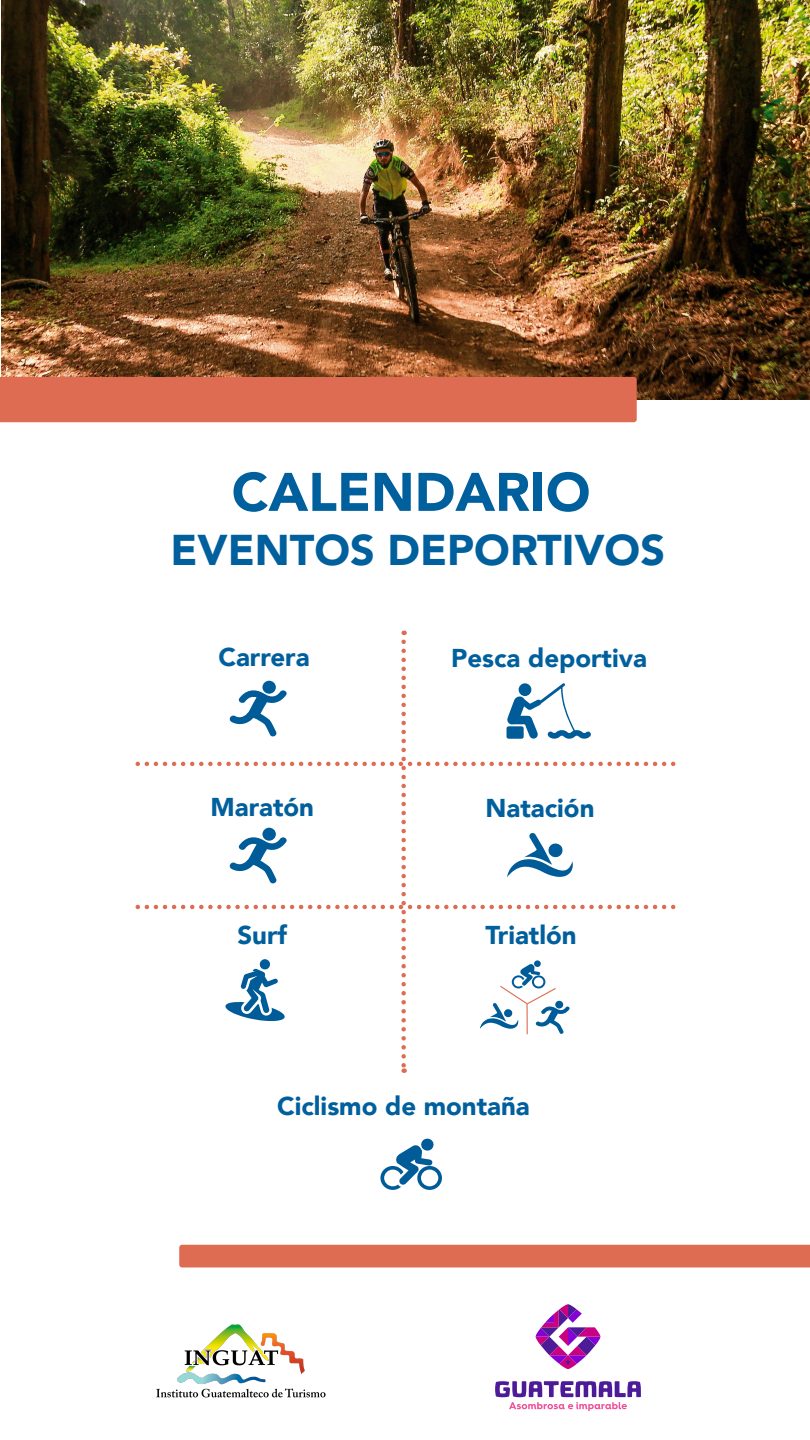
<style>
.page{position:relative;width:810px;height:1440px;background:#fff}
.page>*{position:absolute;margin:0;border:0;box-sizing:border-box;transform-origin:0 0}
.t1{font:900 53.7px "Avenir";color:#005f9d}
.t2{font:900 42.97px "Avenir";color:#005f9d}
.t3{font:900 25.8px "Avenir";color:#005f9d}
</style>
<div class="page">
<img style="left:1px;top:0;width:809px;height:400px">
<div style="left:0;top:377px;width:637px;height:45px;background:#de6c53"></div>
<div style="left:179px;top:1245px;width:631px;height:23px;background:#de6c53"></div>
<svg style="left:380px;top:1138px;width:62px;height:52px"></svg>
<svg style="left:138px;top:642px;width:537px;height:431px"></svg>
<img style="left:156px;top:1324px;width:170px;height:74px">
<svg style="left:536px;top:1304px;width:64px;height:65px"></svg>
<svg style="left:495px;top:1381px;width:146px;height:30px"></svg>
<h1 class="t1" style="left:232px;top:446px;width:360px">CALENDARIO</h1>
<h2 class="t2" style="left:170px;top:513px;width:496px">EVENTOS DEPORTIVOS</h2>
<p class="t3" style="left:218px;top:635px;width:93px">Carrera</p>
<p class="t3" style="left:210px;top:784px;width:105px">Maratón</p>
<p class="t3" style="left:451px;top:636px;width:197px">Pesca deportiva</p>
<p class="t3" style="left:486px;top:786px;width:110px">Natación</p>
<p class="t3" style="left:237px;top:913px;width:51px">Surf</p>
<p class="t3" style="left:485px;top:913px;width:93px">Triatlón</p>
<p class="t3" style="left:277px;top:1084px;width:254px">Ciclismo de montaña</p>
</div>
